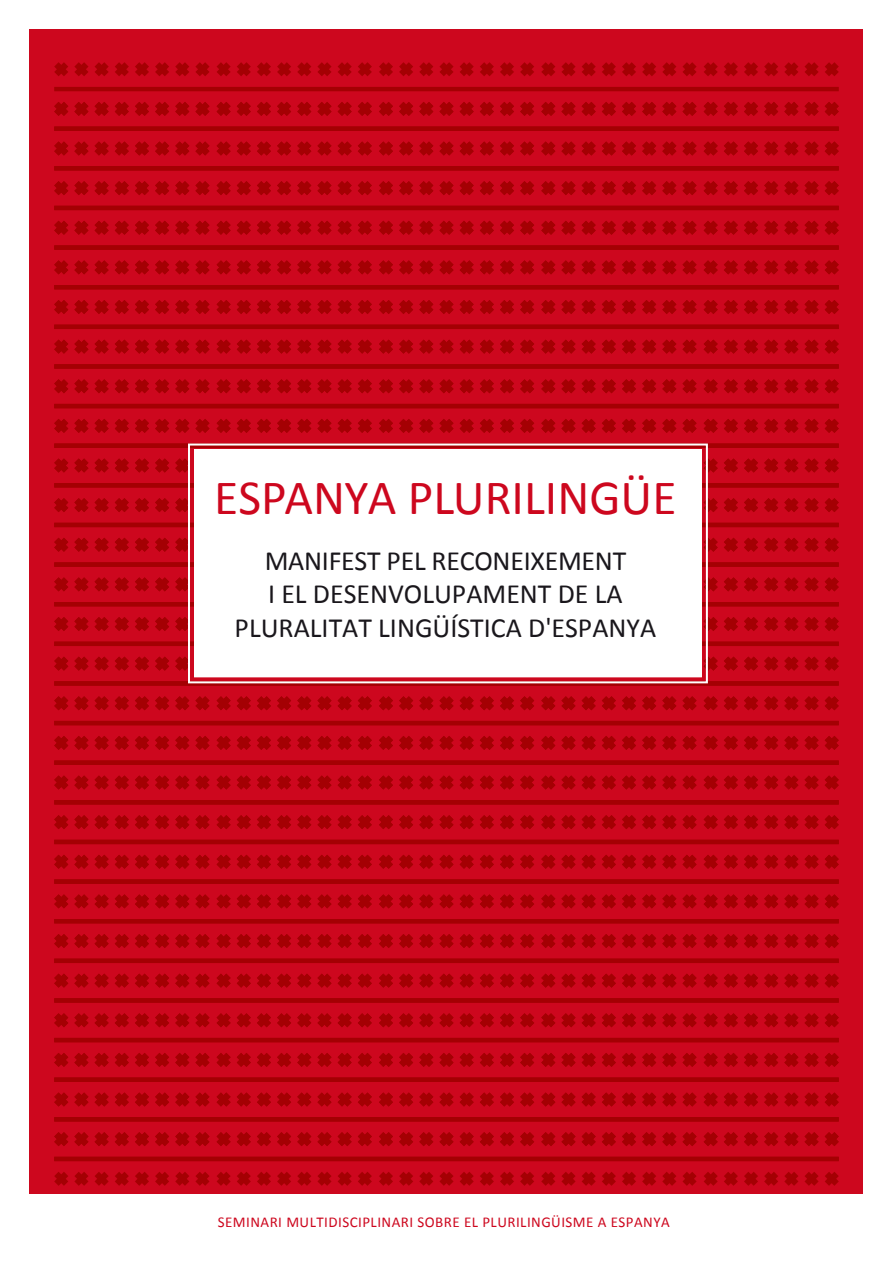
<style>
.page{position:relative;width:893px;height:1263px;background:#fff}
.page>*{position:absolute;margin:0;border:0;box-sizing:border-box;transform-origin:0 0}
.t1{font:49.5px "Calibri";color:#cd071e}
.t2{font:27.9px/33.5px "Calibri";color:#1a171c;text-align:center}
.t3{font:15px "Calibri";letter-spacing:.03em;color:#cd071e}
</style>
<div class="page">
<div style="left:30px;top:30px;width:833px;height:1203px;background:#cd071e"></div>
<svg style="left:54px;top:62px;width:785px;height:14px"></svg>
<hr style="left:54px;top:87px;width:785px;height:4px;background:#a40003">
<svg style="left:54px;top:102px;width:785px;height:14px"></svg>
<div style="left:54px;top:126px;width:785px;height:5px;background:#a40003"></div>
<svg style="left:54px;top:141px;width:785px;height:15px"></svg>
<div style="left:54px;top:166px;width:785px;height:5px;background:#a40003"></div>
<svg style="left:54px;top:181px;width:785px;height:14px"></svg>
<hr style="left:54px;top:206px;width:785px;height:4px;background:#a40003">
<svg style="left:54px;top:221px;width:785px;height:14px"></svg>
<div style="left:54px;top:245px;width:785px;height:5px;background:#a40003"></div>
<svg style="left:54px;top:260px;width:785px;height:15px"></svg>
<hr style="left:54px;top:285px;width:785px;height:4px;background:#a40003">
<svg style="left:54px;top:300px;width:785px;height:14px"></svg>
<hr style="left:54px;top:325px;width:785px;height:4px;background:#a40003">
<svg style="left:54px;top:339px;width:785px;height:15px"></svg>
<div style="left:54px;top:364px;width:785px;height:5px;background:#a40003"></div>
<svg style="left:54px;top:379px;width:785px;height:14px"></svg>
<hr style="left:54px;top:404px;width:785px;height:4px;background:#a40003">
<svg style="left:54px;top:419px;width:785px;height:14px"></svg>
<div style="left:54px;top:443px;width:785px;height:5px;background:#a40003"></div>
<svg style="left:54px;top:458px;width:785px;height:15px"></svg>
<hr style="left:54px;top:483px;width:785px;height:4px;background:#a40003">
<svg style="left:54px;top:498px;width:785px;height:14px"></svg>
<hr style="left:54px;top:523px;width:785px;height:4px;background:#a40003">
<svg style="left:54px;top:538px;width:785px;height:14px"></svg>
<div style="left:54px;top:562px;width:785px;height:5px;background:#a40003"></div>
<svg style="left:54px;top:577px;width:785px;height:15px"></svg>
<hr style="left:54px;top:602px;width:785px;height:4px;background:#a40003">
<svg style="left:54px;top:617px;width:785px;height:14px"></svg>
<hr style="left:54px;top:642px;width:785px;height:4px;background:#a40003">
<svg style="left:54px;top:656px;width:785px;height:15px"></svg>
<div style="left:54px;top:681px;width:785px;height:5px;background:#a40003"></div>
<svg style="left:54px;top:696px;width:785px;height:14px"></svg>
<hr style="left:54px;top:721px;width:785px;height:4px;background:#a40003">
<svg style="left:54px;top:736px;width:785px;height:14px"></svg>
<div style="left:54px;top:760px;width:785px;height:5px;background:#a40003"></div>
<svg style="left:54px;top:775px;width:785px;height:15px"></svg>
<hr style="left:54px;top:800px;width:785px;height:4px;background:#a40003">
<svg style="left:54px;top:815px;width:785px;height:14px"></svg>
<hr style="left:54px;top:840px;width:785px;height:4px;background:#a40003">
<svg style="left:54px;top:855px;width:785px;height:14px"></svg>
<div style="left:54px;top:879px;width:785px;height:5px;background:#a40003"></div>
<svg style="left:54px;top:894px;width:785px;height:15px"></svg>
<hr style="left:54px;top:919px;width:785px;height:4px;background:#a40003">
<svg style="left:54px;top:934px;width:785px;height:14px"></svg>
<hr style="left:54px;top:959px;width:785px;height:4px;background:#a40003">
<svg style="left:54px;top:973px;width:785px;height:15px"></svg>
<div style="left:54px;top:998px;width:785px;height:5px;background:#a40003"></div>
<svg style="left:54px;top:1013px;width:785px;height:14px"></svg>
<hr style="left:54px;top:1038px;width:785px;height:4px;background:#a40003">
<svg style="left:54px;top:1053px;width:785px;height:14px"></svg>
<div style="left:54px;top:1077px;width:785px;height:5px;background:#a40003"></div>
<svg style="left:54px;top:1092px;width:785px;height:15px"></svg>
<hr style="left:54px;top:1117px;width:785px;height:4px;background:#a40003">
<svg style="left:54px;top:1132px;width:785px;height:14px"></svg>
<svg style="left:54px;top:1172px;width:785px;height:14px"></svg>
<hr style="left:54px;top:1157px;width:785px;height:4px;background:#a40003">
<div style="left:0;top:1195px;width:893px;height:68px;background:#fff"></div>
<svg style="left:187px;top:443px;width:522px;height:241px;background:#fbf1f2"></svg>
<div style="left:194px;top:449px;width:508px;height:228px;border:6px solid #fff"></div>
<h1 class="t1" style="left:214px;top:467px;width:464px">ESPANYA PLURILINGÜE</h1>
<p class="t2" style="left:235px;top:544px;width:423px">MANIFEST PEL RECONEIXEMENT<br>I EL DESENVOLUPAMENT DE LA<br>PLURALITAT LINGÜÍSTICA D'ESPANYA</p>
<p class="t3" style="left:218px;top:1212px;width:453px">SEMINARI MULTIDISCIPLINARI SOBRE EL PLURILINGÜISME A ESPANYA</p>
</div>
